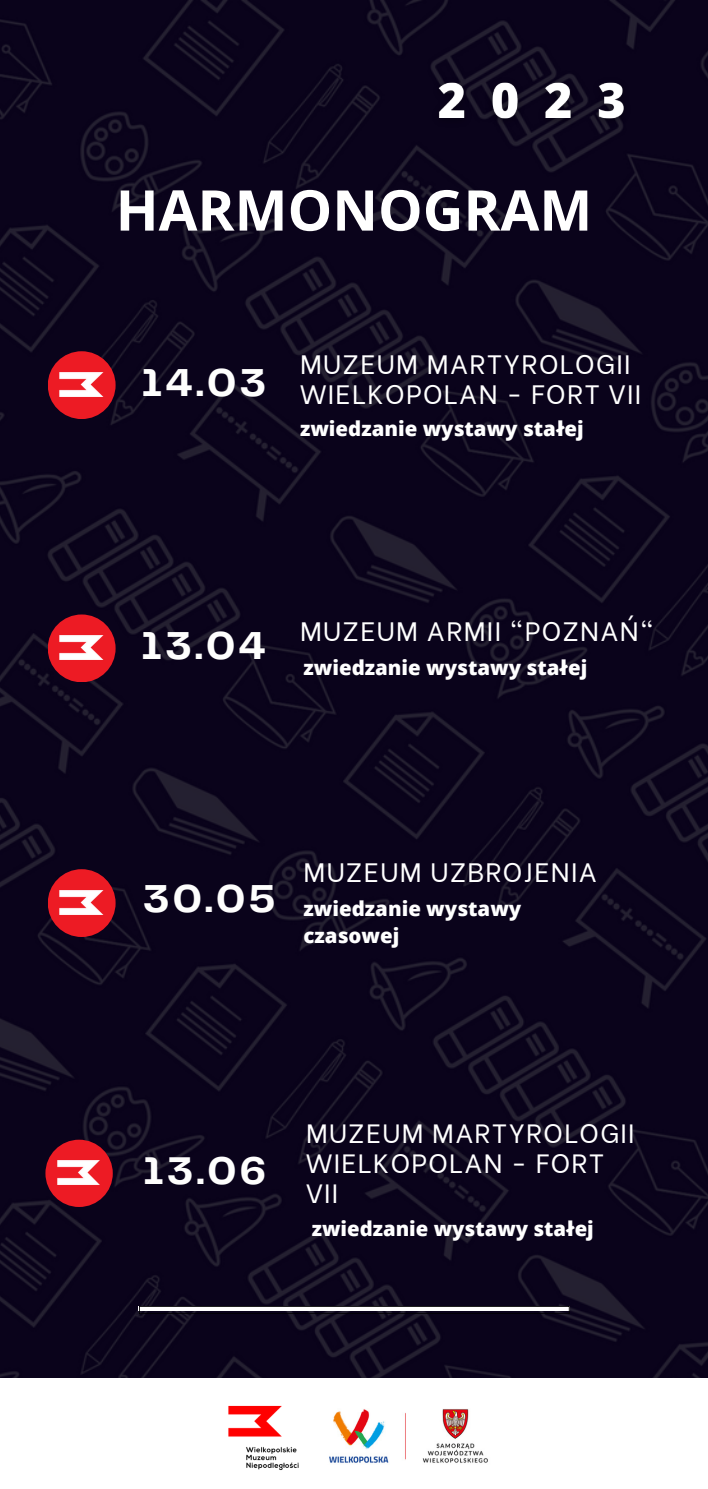
<style>
.page{position:relative;width:708px;height:1489px;background:#fff}
.page>*{position:absolute;margin:0;border:0;box-sizing:border-box;transform-origin:0 0}
.t1{font:700 56.25px "Open Sans";color:#fff}
.t2{font:700 40.5px "Telegraf";letter-spacing:.08em;color:#fefefd}
.t3{font:700 40.25px "Telegraf";color:#fefefd}
.t4{font:26.5px/30px "Be Vietnam";letter-spacing:.05em;color:#fff}
.t5{font:800 20.5px/27.2px "Open Sans";color:#fff}
.t6{font:800 20.25px "Open Sans";color:#fff}
</style>
<div class="page">
<img style="left:0;top:0;width:707px;height:1378px">
<div style="left:139px;top:1306px;width:430px;height:5px;background:#fff"></div>
<div style="left:139px;top:1306px;width:430px;height:8px;border:1px solid #000"></div>
<div style="left:48px;top:614px;width:68px;height:68px;background:#ed1b24;border-radius:50%"></div>
<img style="left:59px;top:635px;width:45px;height:25px">
<div style="left:45px;top:1140px;width:68px;height:67px;background:#ed1b24;border-radius:50%"></div>
<img style="left:57px;top:1160px;width:43px;height:25px">
<div style="left:48px;top:351px;width:68px;height:68px;background:#ed1b24;border-radius:50%"></div>
<img style="left:59px;top:372px;width:45px;height:25px">
<div style="left:48px;top:869px;width:68px;height:68px;background:#ed1b24;border-radius:50%"></div>
<img style="left:59px;top:890px;width:45px;height:25px">
<img style="left:424px;top:54px;width:240px;height:95px">
<img style="left:228px;top:1405px;width:260px;height:65px">
<h1 class="t1" style="left:116px;top:171px;width:478px">HARMONOGRAM</h1>
<h2 class="t2" style="left:141px;top:365px;width:127px">14.03</h2>
<p class="t4" style="left:300px;top:347px;width:342px">MUZEUM MARTYROLOGII<br>WIELKOPOLAN - FORT VII</p>
<p class="t5" style="left:300px;top:414px;width:285px">zwiedzanie wystawy stałej</p>
<h2 class="t2" style="left:141px;top:629px;width:127px">13.04</h2>
<p class="t4" style="left:300px;top:613px;width:355px">MUZEUM ARMII "POZNAŃ"</p>
<p class="t5" style="left:303px;top:653px;width:285px">zwiedzanie wystawy stałej</p>
<h2 class="t2" style="left:143px;top:881px;width:134px">30.05</h2>
<p class="t4" style="left:303px;top:854px;width:295px">MUZEUM UZBROJENIA</p>
<p class="t5" style="left:303px;top:894px;width:219px">zwiedzanie wystawy czasowej</p>
<h3 class="t3" style="left:143px;top:1154px;width:125px">13.06</h3>
<p class="t4" style="left:306px;top:1115px;width:330px">MUZEUM MARTYROLOGII<br>WIELKOPOLAN - FORT<br>VII</p>
<p class="t6" style="left:311px;top:1214px;width:283px">zwiedzanie wystawy stałej</p>
</div>
